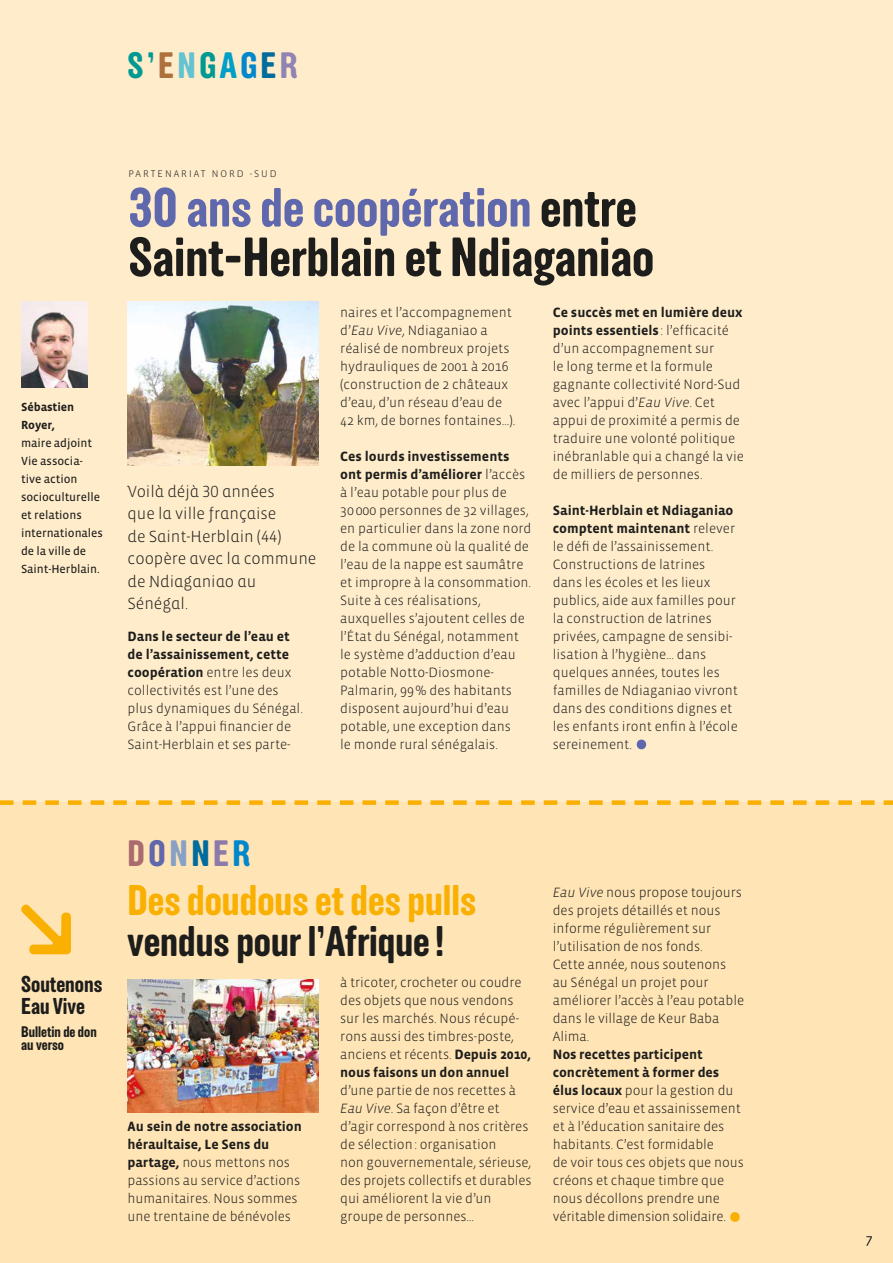
<style>
.page{position:relative;width:893px;height:1263px;background:#ffeccb}
.page>*{position:absolute;margin:0;border:0;box-sizing:border-box;transform-origin:0 0}
.t1{font:700 condensed 54px/49.5px "Stanley";color:#1d1d1b}
.t2{font:300 52.5px "Vista Sans";color:#6068ad}
.t3{font:300 52.5px "Vista Sans";color:#f9b000}
.t4{font:700 condensed 42px "Stanley";color:#f9b000}
.t5{font:700 condensed 42px "Stanley";color:#1d1d1b}
.t6{font:700 condensed 36px "Stanley";letter-spacing:.1em;color:#009a93}
.t7{font:700 condensed 36px "Stanley";letter-spacing:.1em;color:#a96b6f}
.t8{font:700 condensed 22.5px/22.5px "Stanley";color:#1d1d1b}
.t9{font:300 16.5px/22.5px "Vista Sans Alt";letter-spacing:-.005em;color:#1d1d1b}
.t10{font:700 condensed 15px/13.5px "Stanley";color:#1d1d1b}
.t11{font:300 13.8px/18px "Vista Sans";color:#1d1d1b}
.t12{font:12px/18px "Vista Sans Reg";letter-spacing:-.005em;color:#1d1d1b}
.t13{font:700 12px/18px "Vista Sans";letter-spacing:-.005em;color:#1d1d1b}
.t14{font:300 9.9px "Vista Sans";letter-spacing:.2em;color:#1d1d1b}
.s1{color:#ae713b}
.s2{color:#63c3d1}
.s3{color:#009fc8}
.s4{color:#0087cc}
.s5{color:#006c9b}
.s6{color:#9284b2}
.s7{color:#6068ad}
.s8{font-weight:700}
.s9{font-style:italic}
.s10{color:#86a1c5}
.s11{color:#8c7aab}
</style>
<div class="page">
<div style="left:0;top:803px;width:893px;height:460px;background:#ffe4b5"></div>
<svg style="left:0;top:800px;width:893px;height:5px"></svg>
<svg style="left:21px;top:904px;width:50px;height:50px"></svg>
<img style="left:128px;top:302px;width:191px;height:163px">
<img style="left:128px;top:979px;width:191px;height:134px">
<img style="left:21px;top:302px;width:66px;height:86px">
<h3 class="t6" style="left:128px;top:45px;width:172px">S’<span class="s1">E</span><span class="s2">N</span>G<span class="s3">A</span><span class="s4">G</span><span class="s5">E</span><span class="s6">R</span></h3>
<p class="t13" style="left:21px;top:398px;width:55px">Sébastien<br>Royer,</p>
<p class="t12" style="left:21px;top:434px;width:83px">maire adjoint<br>Vie associa&shy;tive action socioculturelle et relations internationales de la ville de<br>Saint-Herblain.</p>
<p class="t14" style="left:128px;top:169px;width:150px">PARTENARIAT NORD -SUD</p>
<h1 class="t1" style="left:128px;top:184px;width:527px"><span class="s7">30 ans de coopération</span> entre<br>Saint-Herblain et Ndiaganiao</h1>
<p class="t9" style="left:128px;top:480px;width:190px">Voilà déjà 30 années<br>que la ville française<br>de Saint-Herblain (44) coopère avec la commune de Ndiaganiao au<br>Sénégal.</p>
<p class="t11" style="left:128px;top:627px;width:177px"><span class="s8">Dans le secteur de l’eau et de l’assainissement, cette coopération</span> entre les deux collectivités est l’une des plus dynamiques du Sénégal.<br>Grâce à l’appui financier de<br>Saint-Herblain et ses parte-</p>
<p class="t11" style="left:340px;top:303px;width:177px">naires et l’accompagnement d’<span class="s9">Eau Vive</span>, Ndiaganiao a réalisé de nombreux projets hydrauliques de 2001 à 2016 (construction de 2 châteaux d’eau, d’un réseau d’eau de<br>42 km, de bornes fontaines…).</p>
<p class="t11" style="left:340px;top:447px;width:193px"><span class="s8">Ces lourds investissements ont permis d’améliorer</span> l’accès à l’eau potable pour plus de<br>30000 personnes de 32 villages, en particulier dans la zone nord de la commune où la qualité de l’eau de la nappe est saumâtre et impropre à la consommation.<br>Suite à ces réalisations, auxquelles s’ajoutent celles de l’État du Sénégal, notamment le système d’adduction d’eau potable Notto-Diosmone-<br>Palmarin, 99% des habitants disposent aujourd’hui d’eau potable, une exception dans<br>le monde rural sénégalais.</p>
<p class="t11" style="left:553px;top:303px;width:193px"><span class="s8">Ce succès met en lumière deux points essentiels</span> : l’efficacité d’un accompagnement sur<br>le long terme et la formule gagnante collectivité Nord-Sud avec l’appui d’<span class="s9">Eau Vive</span>. Cet appui de proximité a permis de traduire une volonté politique inébranlable qui a changé la vie de milliers de personnes.</p>
<p class="t11" style="left:553px;top:501px;width:187px"><span class="s8">Saint-Herblain et Ndiaganiao comptent maintenant</span> relever le défi de l’assainissement.<br>Constructions de latrines dans les écoles et les lieux publics, aide aux familles pour la construction de latrines privées, campagne de sensibi&shy;lisation à l’hygiène… dans quelques années, toutes les familles de Ndiaganiao vivront dans des conditions dignes et les enfants iront enfin à l’école sereinement.</p>
<h2 class="t2" style="left:632px;top:715px;width:20px">•</h2>
<h3 class="t8" style="left:21px;top:973px;width:83px">Soutenons<br>Eau Vive</h3>
<p class="t10" style="left:21px;top:1025px;width:77px">Bulletin de don au verso</p>
<h3 class="t7" style="left:128px;top:832px;width:124px">D<span class="s7">O</span><span class="s10">N</span><span class="s5">N</span><span class="s11">E</span><span class="s4">R</span></h3>
<h3 class="t4" style="left:128px;top:876px;width:350px">Des doudous et des pulls</h3>
<h3 class="t5" style="left:128px;top:917px;width:318px">vendus pour l’Afrique!</h3>
<p class="t11" style="left:128px;top:1118px;width:176px"><span class="s8">Au sein de notre association héraultaise, Le Sens du partage,</span> nous mettons nos passions au service d’actions humanitaires. Nous sommes une trentaine de bénévoles</p>
<p class="t11" style="left:340px;top:974px;width:192px">à tricoter, crocheter ou coudre des objets que nous vendons sur les marchés. Nous récupé&shy;rons aussi des timbres-poste, anciens et récents. <span class="s8">Depuis 2010, nous faisons un don annuel</span></p>
<p class="t11" style="left:340px;top:1082px;width:193px">d’une partie de nos recettes à<br><span class="s9">Eau Vive</span>. Sa façon d’être et d’agir correspond à nos critères de sélection: organisation<br>non gouvernementale, sérieuse, des projets collectifs et durables qui améliorent la vie d’un groupe de personnes…</p>
<p class="t11" style="left:553px;top:884px;width:193px"><span class="s9">Eau Vive</span> nous propose toujours des projets détaillés et nous informe régulièrement sur l’utilisation de nos fonds.<br>Cette année, nous soutenons au Sénégal un projet pour améliorer l’accès à l’eau potable dans le village de Keur Baba<br>Alima.</p>
<p class="t11" style="left:553px;top:1046px;width:193px"><span class="s8">Nos recettes participent concrètement à former des élus locaux</span> pour la gestion du service d’eau et assainissement et à l’éducation sanitaire des habitants. C’est formidable<br>de voir tous ces objets que nous créons et chaque timbre que nous décollons prendre une véritable dimension solidaire.</p>
<h2 class="t3" style="left:726px;top:1187px;width:20px">•</h2>
<p class="t11" style="left:866px;top:1230px;width:8px">7</p>
</div>
